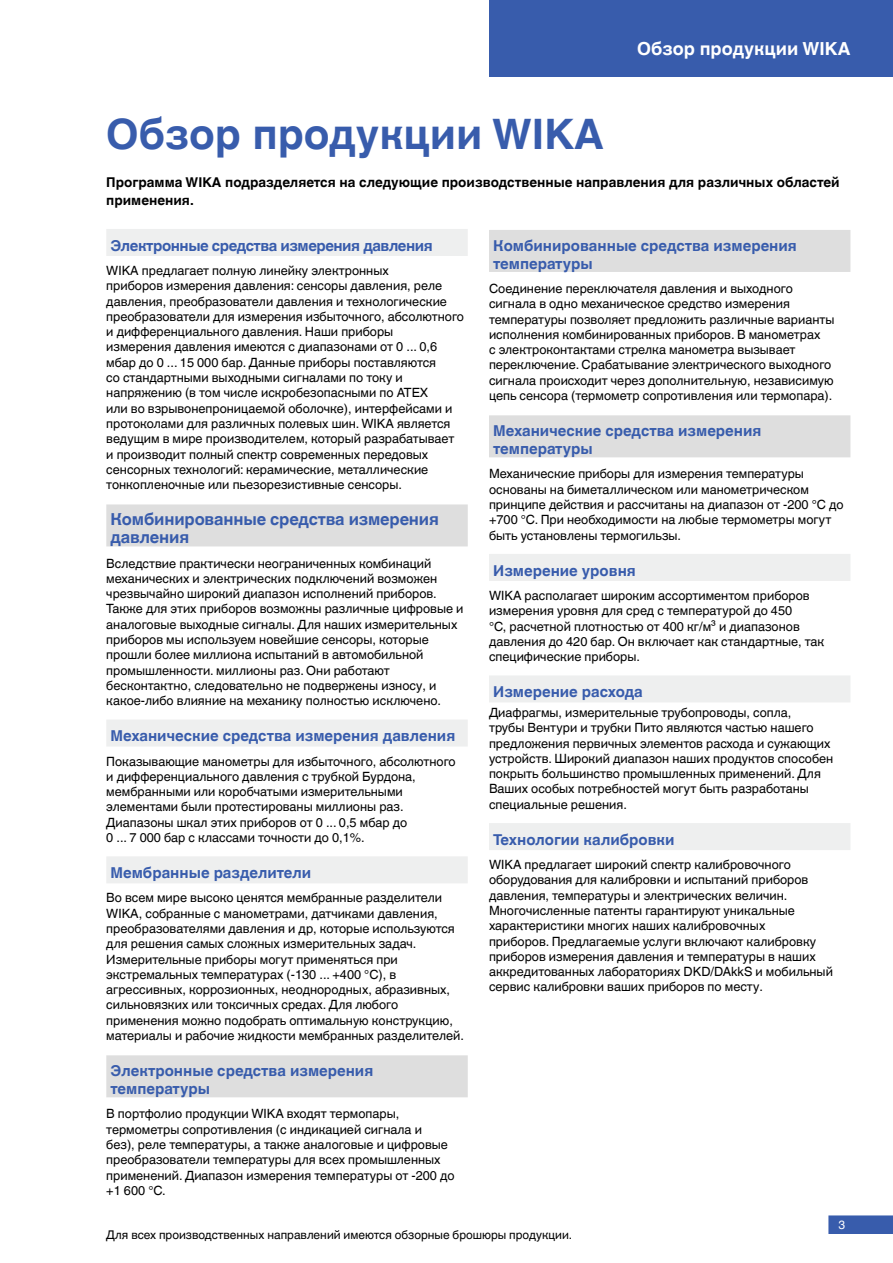
<style>
.page{position:relative;width:893px;height:1263px;background:#fff}
.page>*{position:absolute;margin:0;border:0;box-sizing:border-box;transform-origin:0 0}
.t1{font:700 42px "Helvetica World";color:#385cac}
.t2{font:700 18px "Helvetica World";color:#fff}
.t3{font:700 16.5px/18px "Helvetica World";letter-spacing:-.01em;color:#385cac}
.t4{font:700 15px/18px "Helvetica World";color:#385cac}
.t5{font:700 15px "Helvetica World";letter-spacing:-.03em;color:#385cac}
.t6{font:700 13.5px/18px "Helvetica World";color:#000}
.t7{font:12.75px/15.3px "Helvetica World";color:#000}
.t8{font:12px "Helvetica World";color:#000}
.t9{font:12px "Helvetica World";color:#fff}
</style>
<div class="page">
<svg style="left:828px;top:1215px;width:65px;height:19px"></svg>
<div style="left:489px;top:0;width:404px;height:77px;background:#385cac"></div>
<div style="left:106px;top:229px;width:362px;height:27px;background:#eeefef"></div>
<div style="left:106px;top:504px;width:362px;height:42px;background:#dedede"></div>
<div style="left:106px;top:719px;width:362px;height:27px;background:#eeefef"></div>
<div style="left:106px;top:856px;width:362px;height:27px;background:#eeefef"></div>
<div style="left:106px;top:1055px;width:362px;height:42px;background:#dedede"></div>
<div style="left:489px;top:230px;width:361px;height:42px;background:#dedede"></div>
<div style="left:489px;top:415px;width:361px;height:42px;background:#dedede"></div>
<div style="left:489px;top:554px;width:361px;height:27px;background:#eeefef"></div>
<div style="left:489px;top:675px;width:361px;height:27px;background:#eeefef"></div>
<div style="left:489px;top:823px;width:361px;height:27px;background:#eeefef"></div>
<h1 class="t1" style="left:106px;top:110px;width:499px">Обзор продукции WIKA</h1>
<h2 class="t2" style="left:637px;top:39px;width:215px">Обзор продукции WIKA</h2>
<p class="t6" style="left:106px;top:173px;width:735px">Программа WIKA подразделяется на следующие производственные направления для различных областей применения.</p>
<p class="t5" style="left:111px;top:237px;width:324px">Электронные средства измерения давления</p>
<p class="t7" style="left:106px;top:263px;width:359px">WIKA предлагает полную линейку электронных<br>приборов измерения давления: сенсоры давления, реле давления, преобразователи давления и технологические преобразователи для измерения избыточного, абсолютного и дифференциального давления. Наши приборы<br>измерения давления имеются с диапазонами от 0 ... 0,6 мбар до 0 ... 15 000 бар. Данные приборы поставляются<br>со стандартными выходными сигналами по току и напряжению (в том числе искробезопасными по АТЕХ<br>или во взрывонепроницаемой оболочке), интерфейсами и протоколами для различных полевых шин. WIKA является ведущим в мире производителем, который разрабатывает и производит полный спектр современных передовых сенсорных технологий: керамические, металлические тонкопленочные или пьезорезистивные сенсоры.</p>
<p class="t3" style="left:111px;top:510px;width:330px">Комбинированные средства измерения давления</p>
<p class="t7" style="left:106px;top:555px;width:359px">Вследствие практически неограниченных комбинаций механических и электрических подключений возможен чрезвычайно широкий диапазон исполнений приборов.<br>Также для этих приборов возможны различные цифровые и аналоговые выходные сигналы. Для наших измерительных приборов мы используем новейшие сенсоры, которые прошли более миллиона испытаний в автомобильной промышленности. миллионы раз. Они работают бесконтактно, следовательно не подвержены износу, и какое-либо влияние на механику полностью исключено.</p>
<p class="t4" style="left:111px;top:727px;width:346px">Механические средства измерения давления</p>
<p class="t7" style="left:106px;top:753px;width:351px">Показывающие манометры для избыточного, абсолютного и дифференциального давления с трубкой Бурдона, мембранными или коробчатыми измерительными элементами были протестированы миллионы раз.<br>Диапазоны шкал этих приборов от 0 ... 0,5 мбар до<br>0 ... 7 000 бар с классами точности до 0,1%.</p>
<p class="t4" style="left:111px;top:864px;width:202px">Мембранные разделители</p>
<p class="t7" style="left:106px;top:890px;width:359px">Во всем мире высоко ценятся мембранные разделители WIKA, собранные с манометрами, датчиками давления, преобразователями давления и др, которые используются для решения самых сложных измерительных задач.<br>Измерительные приборы могут применяться при экстремальных температурах (-130 ... +400 °С), в агрессивных, коррозионных, неоднородных, абразивных, сильновязких или токсичных средах. Для любого применения можно подобрать оптимальную конструкцию, материалы и рабочие жидкости мембранных разделителей.</p>
<p class="t4" style="left:111px;top:1062px;width:264px">Электронные средства измерения температуры</p>
<p class="t7" style="left:106px;top:1106px;width:350px">В портфолио продукции WIKA входят термопары, термометры сопротивления (c индикацией сигнала и<br>без), реле температуры, а также аналоговые и цифровые преобразователи температуры для всех промышленных применений. Диапазон измерения температуры от -200 до +1 600 °C.</p>
<p class="t4" style="left:493px;top:236px;width:305px">Комбинированные средства измерения температуры</p>
<p class="t7" style="left:489px;top:281px;width:347px">Соединение переключателя давления и выходного сигнала в одно механическое средство измерения температуры позволяет предложить различные варианты исполнения комбинированных приборов. В манометрах<br>с электроконтактами стрелка манометра вызывает переключение. Срабатывание электрического выходного сигнала происходит через дополнительную, независимую цепь сенсора (термометр сопротивления или термопара).</p>
<p class="t4" style="left:493px;top:422px;width:270px">Механические средства измерения температуры</p>
<p class="t7" style="left:489px;top:466px;width:356px">Механические приборы для измерения температуры основаны на биметаллическом или манометрическом принципе действия и рассчитаны на диапазон от -200 °C до +700 °C. При необходимости на любые термометры могут быть установлены термогильзы.</p>
<p class="t4" style="left:493px;top:561px;width:144px">Измерение уровня</p>
<p class="t7" style="left:489px;top:588px;width:337px">WIKA располагает широким ассортиментом приборов измерения уровня для сред с температурой до 450<br>°C, расчетной плотностью от 400 кг/м³ и диапазонов давления до 420 бар. Он включает как стандартные, так специфические приборы.</p>
<p class="t4" style="left:493px;top:683px;width:151px">Измерение расхода</p>
<p class="t7" style="left:489px;top:705px;width:346px">Диафрагмы, измерительные трубопроводы, сопла,<br>трубы Вентури и трубки Пито являются частью нашего предложения первичных элементов расхода и сужающих устройств. Широкий диапазон наших продуктов способен покрыть большинство промышленных применений. Для Ваших особых потребностей могут быть разработаны специальные решения.</p>
<p class="t4" style="left:493px;top:830px;width:183px">Технологии калибровки</p>
<p class="t7" style="left:489px;top:857px;width:345px">WIKA предлагает широкий спектр калибровочного оборудования для калибровки и испытаний приборов давления, температуры и электрических величин.<br>Многочисленные патенты гарантируют уникальные характеристики многих наших калибровочных<br>приборов. Предлагаемые услуги включают калибровку приборов измерения давления и температуры в наших аккредитованных лабораториях DKD/DAkkS и мобильный сервис калибровки ваших приборов по месту.</p>
<p class="t8" style="left:106px;top:1228px;width:467px">Для всех производственных направлений имеются обзорные брошюры продукции.</p>
<p class="t9" style="left:838px;top:1218px;width:8px">3</p>
</div>
